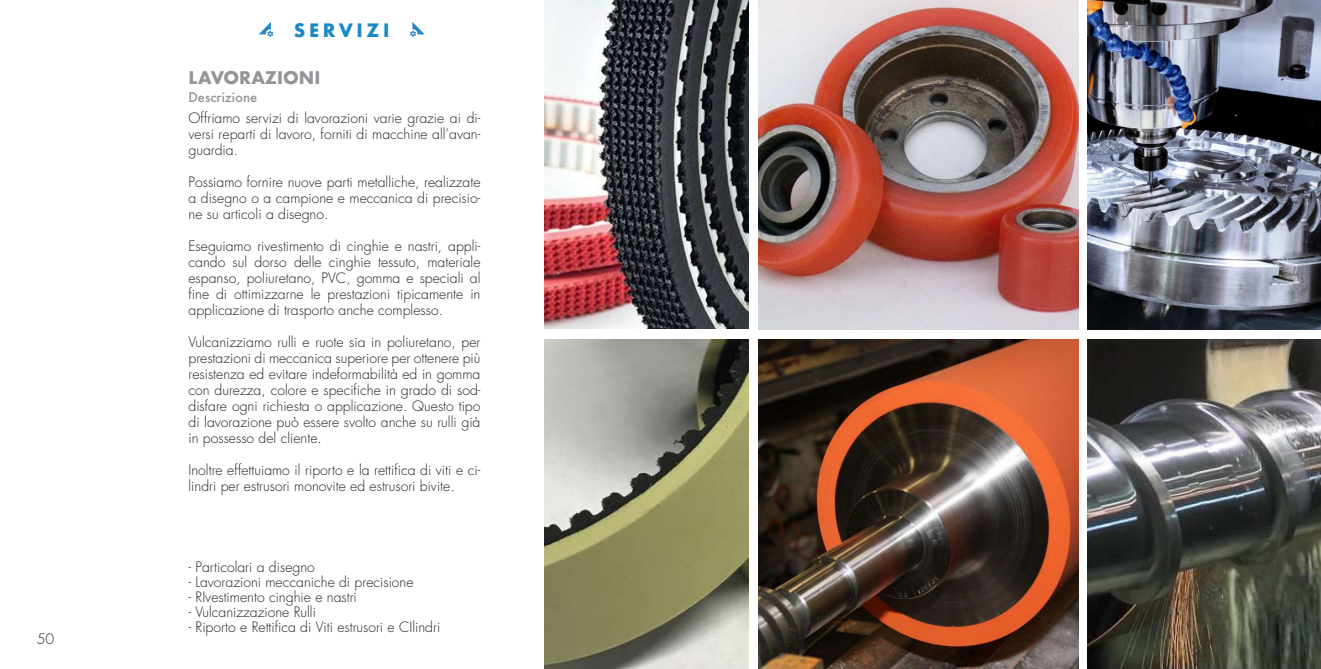
<style>
.page{position:relative;width:1321px;height:669px;background:#fff}
.page>*{position:absolute;margin:0;border:0;box-sizing:border-box;transform-origin:0 0}
.t1{font:700 18px "Futura";letter-spacing:.2em;color:#1a89c8}
.t2{font:700 17px "Futura";color:#939598}
.t3{font:300 14px/16px "Futura Std";color:#231f20;text-align:justify}
.t4{font:500 13px "Futura";color:#939598}
</style>
<div class="page">
<img style="left:545px;top:0;width:204px;height:329px">
<img style="left:545px;top:339px;width:204px;height:330px">
<svg style="left:259px;top:22px;width:14px;height:15px"></svg>
<svg style="left:410px;top:22px;width:15px;height:15px"></svg>
<img style="left:1088px;top:0;width:233px;height:330px">
<img style="left:758px;top:0;width:321px;height:330px">
<img style="left:758px;top:339px;width:321px;height:330px">
<img style="left:1088px;top:339px;width:233px;height:330px">
<p class="t3" style="left:37px;top:631px;width:19px">50</p>
<p class="t1" style="left:294px;top:17px;width:97px">SERVIZI</p>
<p class="t2" style="left:189px;top:65px;width:133px">LAVORAZIONI</p>
<p class="t4" style="left:189px;top:88px;width:70px">Descrizione</p>
<p class="t3" style="left:189px;top:110px;width:293px">Offriamo servizi di lavorazioni varie grazie ai di&shy;versi reparti di lavoro, forniti di macchine all’avan&shy;guardia.</p>
<p class="t3" style="left:189px;top:174px;width:293px">Possiamo fornire nuove parti metalliche, realizzate a disegno o a campione e meccanica di precisio&shy;ne su articoli a disegno.</p>
<p class="t3" style="left:189px;top:238px;width:293px">Eseguiamo rivestimento di cinghie e nastri, appli&shy;cando sul dorso delle cinghie tessuto, materiale espanso, poliuretano, PVC, gomma e speciali al fine di ottimizzarne le prestazioni tipicamente in applicazione di trasporto anche complesso.</p>
<p class="t3" style="left:189px;top:334px;width:293px">Vulcanizziamo rulli e ruote sia in poliuretano, per prestazioni di meccanica superiore per ottenere più resistenza ed evitare indeformabilità ed in gomma con durezza, colore e specifiche in grado di sod&shy;disfare ogni richiesta o applicazione. Questo tipo di lavorazione può essere svolto anche su rulli già in possesso del cliente.</p>
<p class="t3" style="left:189px;top:462px;width:293px">Inoltre effettuiamo il riporto e la rettifica di viti e ci&shy;lindri per estrusori monovite ed estrusori bivite.</p>
<p class="t3" style="left:189px;top:559px;width:128px">- Particolari a disegno</p>
<p class="t3" style="left:189px;top:574px;width:227px">- Lavorazioni meccaniche di precisione</p>
<p class="t3" style="left:189px;top:589px;width:170px">- RIvestimento cinghie e nastri</p>
<p class="t3" style="left:189px;top:604px;width:129px">- Vulcanizzazione Rulli</p>
<p class="t3" style="left:189px;top:619px;width:253px">- Riporto e Rettifica di Viti estrusori e CIlindri</p>
</div>
